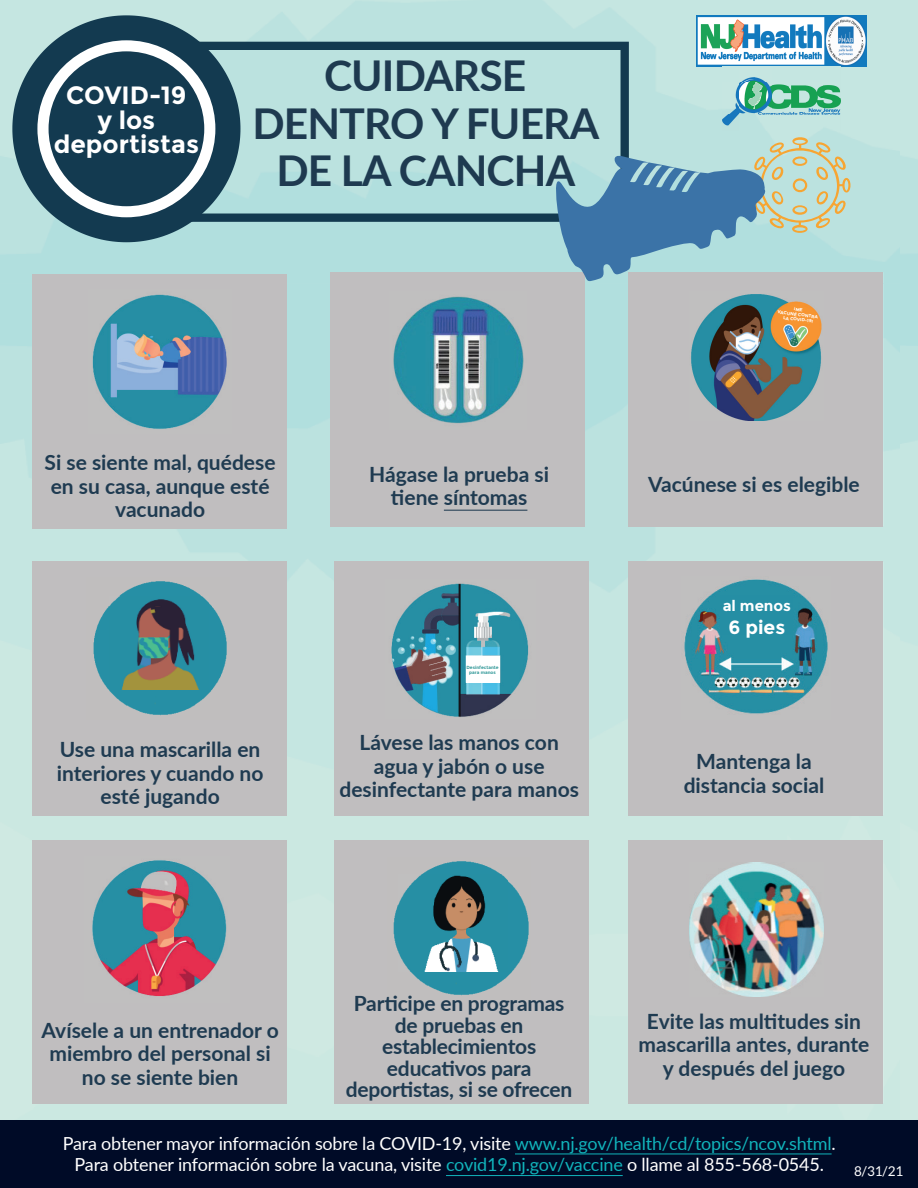
<style>
.page{position:relative;width:918px;height:1188px;background:#fff}
.page>*{position:absolute;margin:0;border:0;box-sizing:border-box;transform-origin:0 0}
.t1{font:700 42.5px/47.5px "Lato";letter-spacing:-.02em;color:#1e3a50;text-align:center}
.t2{font:700 25px/24.5px "Montserrat";color:#fff;text-align:center}
.t3{font:700 21px/23.5px "Lato";color:#1f3b51;text-align:center}
.t4{font:700 19px "Montserrat";color:#fff}
.t5{font:18px/21.6px "Lato";letter-spacing:-.01em;color:#fff;text-align:center}
.t6{font:700 15px "Montserrat";color:#fff}
.t7{font:13.5px "Lato";color:#fff}
.t8{font:700 4.5px/5px "Montserrat";color:#fff;text-align:center}
.t9{font:700 4.5px/4.5px "Montserrat";color:#399;text-align:center}
.s1{color:#11b4bb}
</style>
<div class="page">
<img style="left:0;top:284px;width:34px;height:836px">
<img style="left:583px;top:284px;width:52px;height:836px">
<img style="left:0;top:0;width:706px;height:284px">
<div style="left:706px;top:0;width:194px;height:17px;background:#c5e6e1"></div>
<img style="left:866px;top:17px;width:34px;height:266px">
<img style="left:706px;top:66px;width:160px;height:4px">
<img style="left:830px;top:70px;width:36px;height:202px">
<div style="left:33px;top:275px;width:254px;height:254px;background:#c0bebf"></div>
<div style="left:331px;top:272px;width:254px;height:254px;background:#c0bebf"></div>
<div style="left:629px;top:272px;width:254px;height:254px;background:#c0bebf"></div>
<div style="left:33px;top:561px;width:254px;height:255px;background:#c0bebf"></div>
<div style="left:334px;top:561px;width:254px;height:255px;background:#c0bebf"></div>
<div style="left:629px;top:561px;width:254px;height:255px;background:#c0bebf"></div>
<div style="left:33px;top:840px;width:254px;height:264px;background:#c0bebf"></div>
<div style="left:334px;top:840px;width:254px;height:264px;background:#c0bebf"></div>
<div style="left:629px;top:840px;width:254px;height:264px;background:#c0bebf"></div>
<div style="left:0;top:1120px;width:918px;height:68px;background:#000b27"></div>
<svg style="left:240px;top:42px;width:389px;height:180px;fill:#bbe2df"></svg>
<svg style="left:12px;top:15px;width:228px;height:227px"></svg>
<svg style="left:37px;top:40px;width:178px;height:177px"></svg>
<img style="left:92px;top:294px;width:135px;height:135px">
<img style="left:696px;top:16px;width:170px;height:50px">
<img style="left:722px;top:66px;width:118px;height:64px">
<img style="left:393px;top:296px;width:131px;height:128px">
<img style="left:691px;top:294px;width:131px;height:127px">
<svg style="left:778px;top:304px;width:39px;height:22px"></svg>
<svg style="left:554px;top:136px;width:298px;height:146px"></svg>
<img style="left:93px;top:581px;width:134px;height:135px">
<img style="left:109px;top:596px;width:99px;height:94px">
<img style="left:391px;top:583px;width:138px;height:134px">
<img style="left:684px;top:579px;width:144px;height:135px">
<img style="left:92px;top:860px;width:135px;height:136px">
<img style="left:393px;top:861px;width:136px;height:135px">
<img style="left:398px;top:874px;width:126px;height:98px">
<img style="left:690px;top:863px;width:134px;height:134px">
<hr style="left:444px;top:510px;width:83px;height:1px;background:#1f3b51">
<hr style="left:515px;top:1154px;width:317px;height:1px;background:#11b4bb">
<hr style="left:446px;top:1175px;width:177px;height:1px;background:#11b4bb">
<div style="left:721px;top:596px;width:72px;height:39px;background:#258ea4"></div>
<div style="left:466px;top:656px;width:33px;height:26px;background:#fff"></div>
<p class="t2" style="left:66px;top:83px;width:122px">COVID-19</p>
<p class="t2" style="left:54px;top:108px;width:147px">y los deportistas</p>
<p class="t1" style="left:252px;top:50px;width:348px">CUIDARSE<br>DENTRO Y FUERA<br>DE LA CANCHA</p>
<p class="t8" style="left:779px;top:304px;width:42px;rotate:7deg">¡ME<br>VACUNÉ CONTRA<br>LA COVID-19!</p>
<p class="t3" style="left:45px;top:450px;width:232px">Si se siente mal, quédese en su casa, aunque esté vacunado</p>
<p class="t3" style="left:57px;top:737px;width:208px">Use una mascarilla en interiores y cuando no esté jugando</p>
<p class="t3" style="left:369px;top:462px;width:181px">Hágase la prueba si tiene síntomas</p>
<p class="t9" style="left:466px;top:665px;width:34px">Desinfectante para manos</p>
<p class="t3" style="left:339px;top:730px;width:241px">Lávese las manos con agua y jabón o use desinfectante para manos</p>
<p class="t3" style="left:648px;top:471px;width:213px">Vacúnese si es elegible</p>
<p class="t6" style="left:723px;top:597px;width:70px">al menos</p>
<p class="t4" style="left:728px;top:616px;width:58px">6 pies</p>
<p class="t3" style="left:684px;top:749px;width:142px">Mantenga la distancia social</p>
<p class="t3" style="left:42px;top:1017px;width:239px">Avísele a un entrenador o miembro del personal si no se siente bien</p>
<p class="t3" style="left:346px;top:992px;width:228px;line-height:21.5px">Participe en programas de pruebas en establecimientos educativos para deportistas, si se ofrecen</p>
<p class="t3" style="left:639px;top:1008px;width:232px">Evite las multitudes sin mascarilla antes, durante y después del juego</p>
<p class="t5" style="left:63px;top:1132px;width:775px">Para obtener mayor información sobre la COVID-19, visite <span class="s1">www.nj.gov/health/cd/topics/ncov.shtml</span>.<br>Para obtener información sobre la vacuna, visite <span class="s1">covid19.nj.gov/vaccine</span> o llame al 855-568-0545.</p>
<p class="t7" style="left:854px;top:1163px;width:51px">8/31/21</p>
</div>
